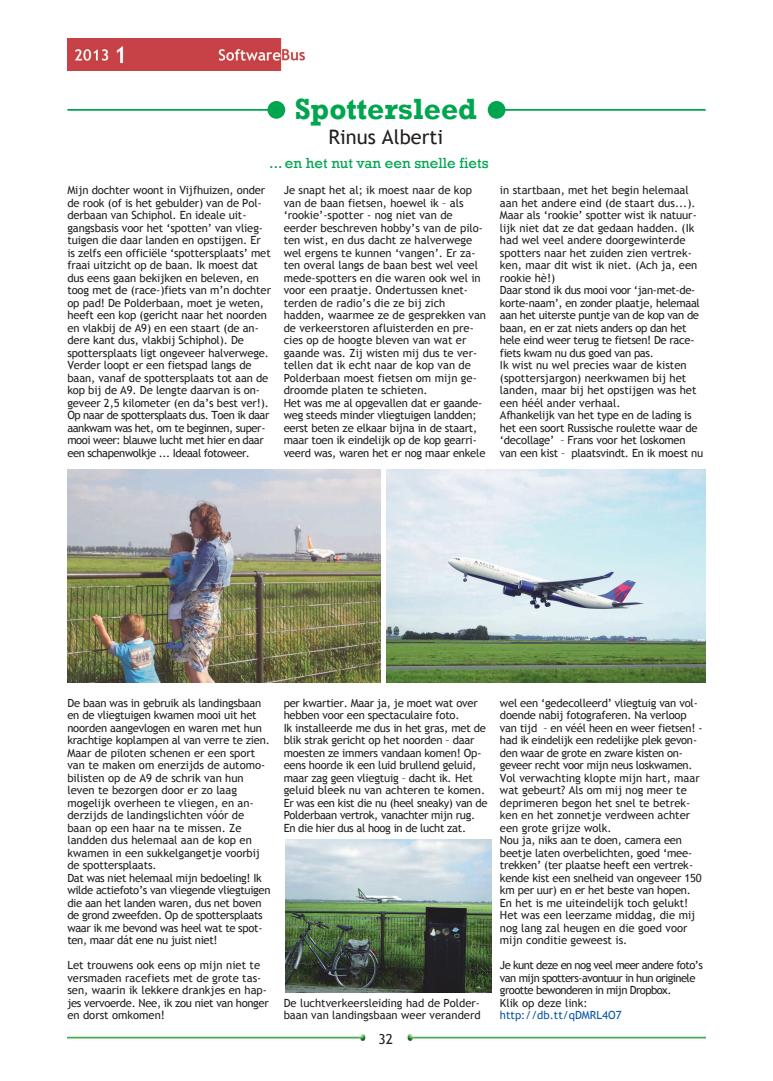
<style>
.page{position:relative;width:773px;height:1081px;background:#fff}
.page>*{position:absolute;margin:0;border:0;box-sizing:border-box;transform-origin:0 0}
.t1{font:700 30px "Rockwell";color:#00a54f}
.t2{font:20px "Trebuchet MS";color:#231f20}
.t3{font:15px "Rockwell";color:#00a54f}
.t4{font:13.75px "Trebuchet MS";color:#231f20}
.t5{font:11.25px/12.5px "Trebuchet MS";letter-spacing:-.01em;color:#231f20}
.t6{font:11.25px/12.5px "Trebuchet MS";letter-spacing:-.05em;color:#231f20}
.t7{font:11.25px "Trebuchet MS";color:#0855a6}
</style>
<div class="page">
<img style="left:67px;top:39px;width:237px;height:32px">
<img style="left:67px;top:1035px;width:299px;height:5px">
<img style="left:406px;top:1035px;width:299px;height:5px">
<hr style="left:496px;top:109px;width:209px;height:2px;background:#00a54f">
<div style="left:487px;top:101px;width:18px;height:18px;background:#00a54f;border-radius:50%"></div>
<hr style="left:67px;top:109px;width:209px;height:2px;background:#00a54f">
<div style="left:267px;top:101px;width:18px;height:18px;background:#00a54f;border-radius:50%"></div>
<img style="left:67px;top:469px;width:314px;height:213px">
<img style="left:285px;top:840px;width:206px;height:152px">
<img style="left:386px;top:469px;width:319px;height:213px">
<h1 class="t1" style="left:294px;top:91px;width:184px">Spottersleed</h1>
<h2 class="t2" style="left:328px;top:125px;width:116px">Rinus Alberti</h2>
<h3 class="t3" style="left:269px;top:154px;width:221px">... en het nut van een snelle fiets</h3>
<p class="t5" style="left:67px;top:184px;width:205px">Mijn dochter woont in Vijfhuizen, onder de rook (of is het gebulder) van de Pol‐ derbaan van Schiphol. En ideale uit‐ gangsbasis voor het ‘spotten’ van vlieg‐ tuigen die daar landen en opstijgen. Er is zelfs een officiële ‘spottersplaats’ met fraai uitzicht op de baan. Ik moest dat dus eens gaan bekijken en beleven, en toog met de (race‐)fiets van m’n dochter op pad! De Polderbaan, moet je weten, heeft een kop (gericht naar het noorden en vlakbij de A9) en een staart (de an‐ dere kant dus, vlakbij Schiphol). De spottersplaats ligt ongeveer halverwege.<br>Verder loopt er een fietspad langs de baan, vanaf de spottersplaats tot aan de kop bij de A9. De lengte daarvan is on‐ geveer 2,5 kilometer (en da’s best ver!).<br>Op naar de spottersplaats dus. Toen ik daar aankwam was het, om te beginnen, super‐ mooi weer: blauwe lucht met hier en daar een schapenwolkje ... Ideaal fotoweer.</p>
<p class="t5" style="left:283px;top:184px;width:204px">Je snapt het al; ik moest naar de kop van de baan fietsen, hoewel ik – als ‘rookie’‐spotter ‐ nog niet van de eerder beschreven hobby’s van de pilo‐ ten wist, en dus dacht ze halverwege wel ergens te kunnen ‘vangen’. Er za‐ ten overal langs de baan best wel veel mede‐spotters en die waren ook wel in voor een praatje. Ondertussen knet‐ terden de radio’s die ze bij zich hadden, waarmee ze de gesprekken van de verkeerstoren afluisterden en pre‐ cies op de hoogte bleven van wat er gaande was. Zij wisten mij dus te ver‐ tellen dat ik echt naar de kop van de Polderbaan moest fietsen om mijn ge‐ droomde platen te schieten.<br>Het was me al opgevallen dat er gaande‐ weg steeds minder vliegtuigen landden; eerst beten ze elkaar bijna in de staart, maar toen ik eindelijk op de kop gearri‐ veerd was, waren het er nog maar enkele</p>
<p class="t5" style="left:500px;top:184px;width:205px">in startbaan, met het begin helemaal aan het andere eind (de staart dus...).<br>Maar als ‘rookie’ spotter wist ik natuur‐ lijk niet dat ze dat gedaan hadden. (Ik had wel veel andere doorgewinterde spotters naar het zuiden zien vertrek‐ ken, maar dit wist ik niet. (Ach ja, een rookie hè!)<br>Daar stond ik dus mooi voor ‘jan‐met‐de‐ korte‐naam’, en zonder plaatje, helemaal aan het uiterste puntje van de kop van de baan, en er zat niets anders op dan het hele eind weer terug te fietsen! De race‐ fiets kwam nu dus goed van pas.<br>Ik wist nu wel precies waar de kisten (spottersjargon) neerkwamen bij het landen, maar bij het opstijgen was het een héél ander verhaal.<br>Afhankelijk van het type en de lading is het een soort Russische roulette waar de ‘decollage’ – Frans voor het loskomen van een kist – plaatsvindt. En ik moest nu</p>
<p class="t5" style="left:67px;top:696px;width:204px">De baan was in gebruik als landingsbaan en de vliegtuigen kwamen mooi uit het noorden aangevlogen en waren met hun krachtige koplampen al van verre te zien.<br>Maar de piloten schenen er een sport van te maken om enerzijds de automo‐ bilisten op de A9 de schrik van hun leven te bezorgen door er zo laag mogelijk overheen te vliegen, en an‐ derzijds de landingslichten vóór de baan op een haar na te missen. Ze landden dus helemaal aan de kop en kwamen in een sukkelgangetje voorbij de spottersplaats.<br>Dat was niet helemaal mijn bedoeling! Ik wilde actiefoto’s van vliegende vliegtuigen die aan het landen waren, dus net boven de grond zweefden. Op de spottersplaats waar ik me bevond was heel wat te spot‐ ten, maar dát ene nu juist niet!</p>
<p class="t5" style="left:67px;top:959px;width:203px">Let trouwens ook eens op mijn niet te versmaden racefiets met de grote tas‐ sen, waarin ik lekkere drankjes en hap‐ jes vervoerde. Nee, ik zou niet van honger en dorst omkomen!</p>
<p class="t5" style="left:283px;top:696px;width:205px">per kwartier. Maar ja, je moet wat over hebben voor een spectaculaire foto.<br>Ik installeerde me dus in het gras, met de blik strak gericht op het noorden – daar moesten ze immers vandaan komen! Op‐ eens hoorde ik een luid brullend geluid, maar zag geen vliegtuig – dacht ik. Het geluid bleek nu van achteren te komen.<br>Er was een kist die nu (heel sneaky) van de Polderbaan vertrok, vanachter mijn rug.<br>En die hier dus al hoog in de lucht zat.</p>
<p class="t5" style="left:283px;top:996px;width:198px">De luchtverkeersleiding had de Polder‐ baan van landingsbaan weer veranderd</p>
<p class="t4" style="left:378px;top:1031px;width:16px">32</p>
<p class="t5" style="left:500px;top:696px;width:204px">wel een ‘gedecolleerd’ vliegtuig van vol‐ doende nabij fotograferen. Na verloop van tijd – en véél heen en weer fietsen! ‐ had ik eindelijk een redelijke plek gevon‐ den waar de grote en zware kisten on‐ geveer recht voor mijn neus loskwamen.<br>Vol verwachting klopte mijn hart, maar wat gebeurt? Als om mij nog meer te deprimeren begon het snel te betrek‐ ken en het zonnetje verdween achter een grote grijze wolk.<br>Nou ja, niks aan te doen, camera een beetje laten overbelichten, goed ‘mee‐ trekken’ (ter plaatse heeft een vertrek‐ kende kist een snelheid van ongeveer 150 km per uur) en er het beste van hopen.<br>En het is me uiteindelijk toch gelukt!<br>Het was een leerzame middag, die mij nog lang zal heugen en die goed voor mijn conditie geweest is.</p>
<p class="t6" style="left:500px;top:959px;width:204px">Je kunt deze en nog veel meer andere foto’s van mijn spotters‐avontuur in hun originele grootte bewonderen in mijn Dropbox.<br>Klik op deze link:</p>
<p class="t7" style="left:500px;top:1009px;width:123px">http://db.tt/qDMRL4O7</p>
</div>
